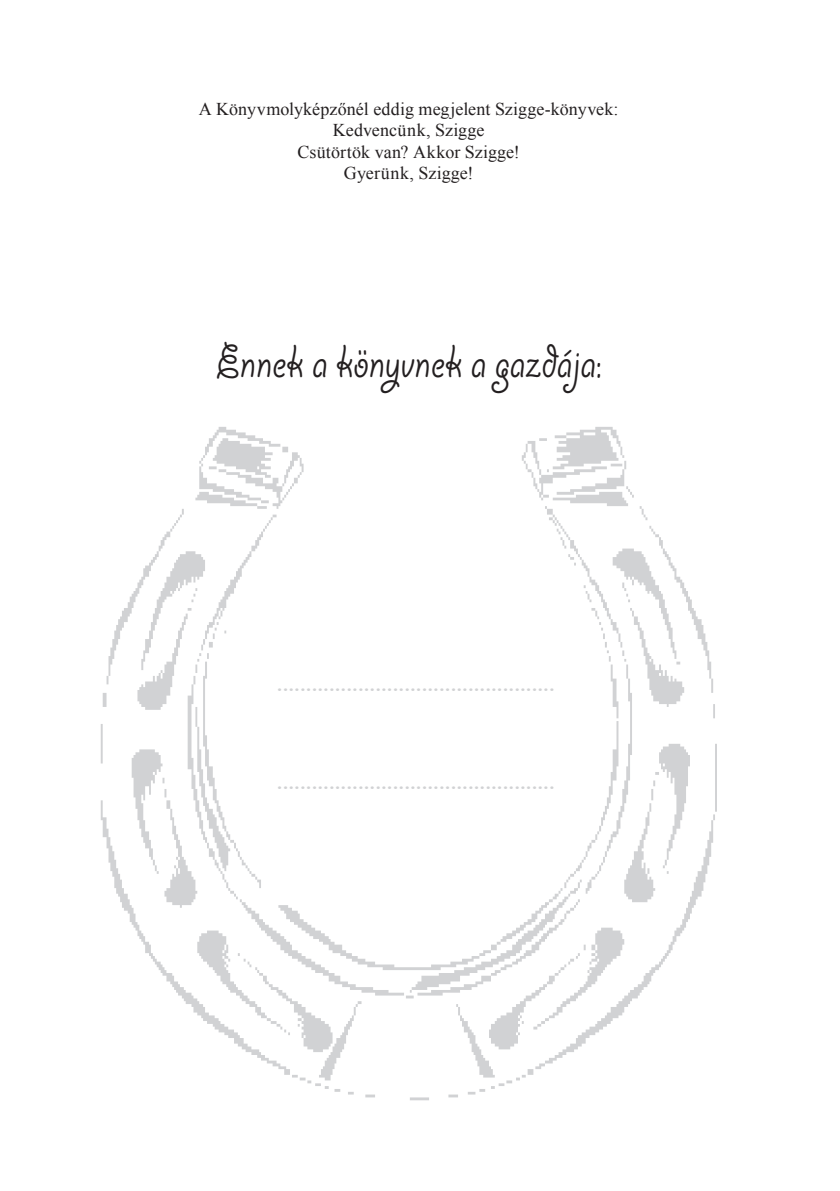
<style>
.page{position:relative;width:840px;height:1191px;background:#fff}
.page>*{position:absolute;margin:0;border:0;box-sizing:border-box;transform-origin:0 0}
.t1{font:52px "Giddyup Std";letter-spacing:-.005em;color:#231f20;scale:.9 1}
.t2{font:24px "Hu Sabot";color:#d1d2d4}
.t3{font:18px/21.6px "Times New Roman";letter-spacing:.005em;color:#231f20;text-align:center}
</style>
<div class="page">
<img style="left:100px;top:427px;width:617px;height:674px">
<p class="t3" style="left:198px;top:97px;width:421px">A Könyvmolyképzőnél eddig megjelent Szigge-könyvek:<br>Kedvencünk, Szigge<br>Csütörtök van? Akkor Szigge!<br>Gyerünk, Szigge!</p>
<h1 class="t1" style="left:215px;top:333px;width:430px">Ennek a könyvnek a gazdája:</h1>
<h2 class="t2" style="left:277px;top:668px;width:279px">................................................</h2>
<h2 class="t2" style="left:277px;top:766px;width:279px">................................................</h2>
</div>
